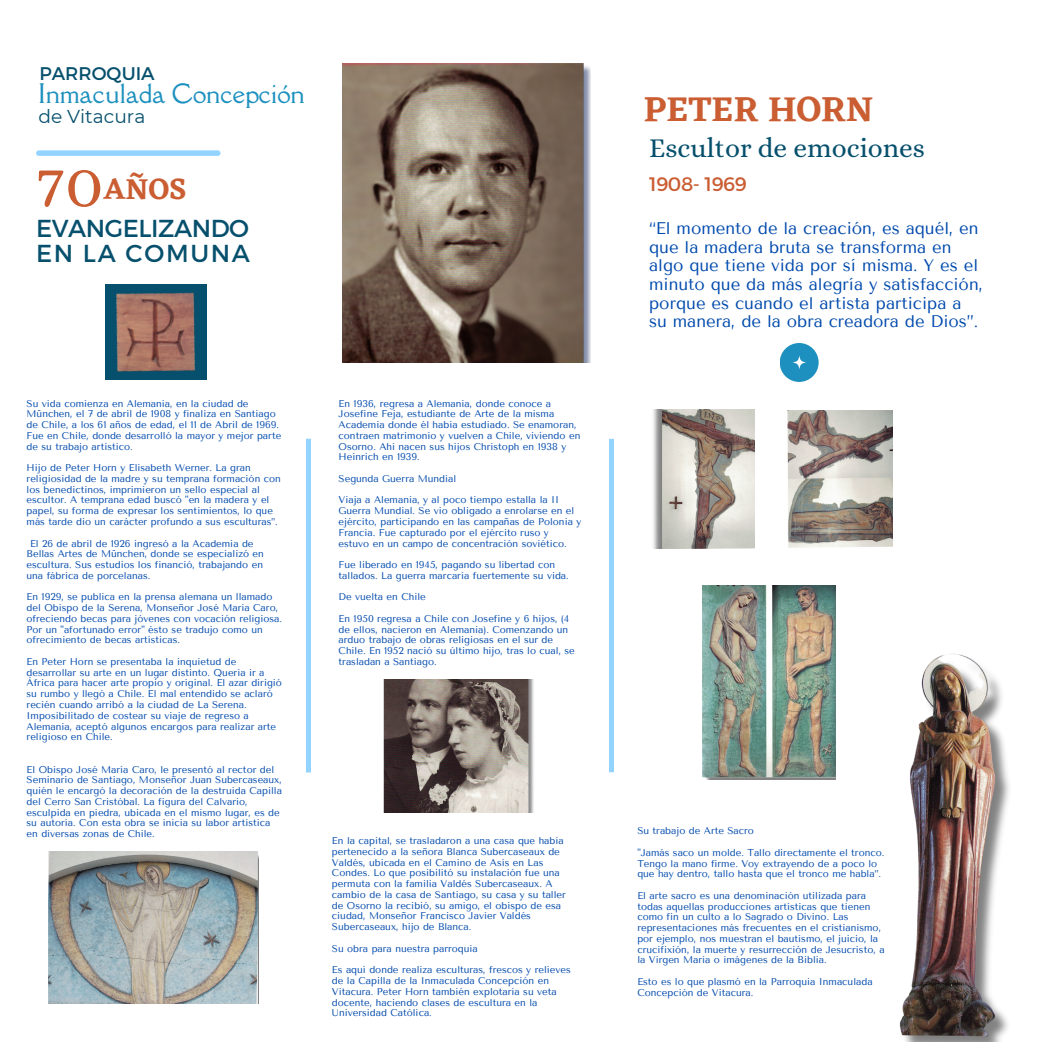
<style>
.page{position:relative;width:1042px;height:1042px;background:#fff}
.page>*{position:absolute;margin:0;border:0;box-sizing:border-box;transform-origin:0 0}
.t1{font:67.13px "Alice";color:#ca5d32}
.t2{font:600 35.84px "Eczar";color:#ca5d32}
.t3{font:600 30.03px "Eczar";color:#ca5d32}
.t4{font:27.37px "Alice";color:#07506d}
.t5{font:24.6px "Della Respira";color:#1d90bf}
.t6{font:24.53px "Montserrat";letter-spacing:-.02em;color:#07506d}
.t7{font:24.53px "Montserrat";letter-spacing:.07em;color:#07506d}
.t8{font:19.5px "Montserrat";letter-spacing:-.02em;color:#ca5d32}
.t9{font:18.62px "Montserrat";color:#07506d}
.t10{font:18.3px "Montserrat";color:#07506d}
.t11{font:16.8px/18.6px "Tenor Sans";color:#004aad}
.t12{font:9.8px/10.8px "Tenor Sans";color:#004aad}
</style>
<div class="page">
<div style="left:39px;top:150px;width:179px;height:6px;background:#92d4ff"></div>
<img style="left:342px;top:63px;width:249px;height:299px">
<div style="left:780px;top:343px;width:39px;height:39px;background:#1d90bf;border-radius:50%"></div>
<svg style="left:792px;top:356px;width:14px;height:13px"></svg>
<img style="left:48px;top:851px;width:211px;height:153px">
<div style="left:306px;top:439px;width:5px;height:333px;background:#92d4ff"></div>
<div style="left:609px;top:439px;width:5px;height:333px;background:#92d4ff"></div>
<img style="left:383px;top:680px;width:151px;height:132px">
<div style="left:105px;top:284px;width:101px;height:96px;background:#07506d"></div>
<img style="left:116px;top:292px;width:79px;height:80px">
<img style="left:702px;top:585px;width:134px;height:195px">
<img style="left:899px;top:653px;width:110px;height:389px">
<img style="left:787px;top:410px;width:106px;height:138px">
<img style="left:653px;top:409px;width:101px;height:139px">
<p class="t10" style="left:39px;top:62px;width:117px">PARROQUIA</p>
<p class="t5" style="left:39px;top:77px;width:268px">Inmaculada Concepción</p>
<p class="t9" style="left:39px;top:105px;width:108px">de Vitacura</p>
<p class="t1" style="left:36px;top:145px;width:69px">70</p>
<p class="t3" style="left:104px;top:171px;width:84px">AÑOS</p>
<p class="t6" style="left:36px;top:212px;width:215px">EVANGELIZANDO</p>
<p class="t7" style="left:36px;top:237px;width:216px">EN LA COMUNA</p>
<p class="t12" style="left:27px;top:398px;width:256px">Su vida comienza en Alemania, en la ciudad de München, el 7 de abril de 1908 y finaliza en Santiago de Chile, a los 61 años de edad, el 11 de Abril de 1969.<br>Fue en Chile, donde desarrolló la mayor y mejor parte de su trabajo artístico.</p>
<p class="t12" style="left:27px;top:462px;width:256px">Hijo de Peter Horn y Elisabeth Werner. La gran religiosidad de la madre y su temprana formación con los benedictinos, imprimieron un sello especial al escultor. A temprana edad buscó "en la madera y el papel, su forma de expresar los sentimientos, lo que más tarde dio un carácter profundo a sus esculturas”.</p>
<p class="t12" style="left:27px;top:538px;width:239px;text-indent:3px">El 26 de abril de 1926 ingresó a la Academia de Bellas Artes de München, donde se especializó en escultura. Sus estudios los financió, trabajando en una fábrica de porcelanas.</p>
<p class="t12" style="left:27px;top:592px;width:257px">En 1929, se publica en la prensa alemana un llamado del Obispo de la Serena, Monseñor José María Caro, ofreciendo becas para jóvenes con vocación religiosa.<br>Por un "afortunado error" ésto se tradujo como un ofrecimiento de becas artísticas.</p>
<p class="t12" style="left:27px;top:656px;width:257px">En Peter Horn se presentaba la inquietud de desarrollar su arte en un lugar distinto. Quería ir a África para hacer arte propio y original. El azar dirigió su rumbo y llegó a Chile. El mal entendido se aclaró recién cuando arribó a la ciudad de La Serena.<br>Imposibilitado de costear su viaje de regreso a Alemania, aceptó algunos encargos para realizar arte religioso en Chile.</p>
<p class="t12" style="left:27px;top:764px;width:257px">El Obispo José María Caro, le presentó al rector del Seminario de Santiago, Monseñor Juan Subercaseaux, quién le encargó la decoración de la destruida Capilla del Cerro San Cristóbal. La figura del Calvario, esculpida en piedra, ubicada en el mismo lugar, es de su autoría. Con esta obra se inicia su labor artística en diversas zonas de Chile.</p>
<p class="t12" style="left:339px;top:398px;width:243px">En 1936, regresa a Alemania, donde conoce a Josefine Feja, estudiante de Arte de la misma Academia donde él había estudiado. Se enamoran, contraen matrimonio y vuelven a Chile, viviendo en Osorno. Ahí nacen sus hijos Christoph en 1938 y Heinrich en 1939.</p>
<p class="t12" style="left:339px;top:473px;width:119px">Segunda Guerra Mundial</p>
<p class="t12" style="left:339px;top:495px;width:244px">Viaja a Alemania, y al poco tiempo estalla la II Guerra Mundial. Se vio obligado a enrolarse en el ejército, participando en las campañas de Polonia y Francia. Fue capturado por el ejército ruso y estuvo en un campo de concentración soviético.</p>
<p class="t12" style="left:339px;top:559px;width:232px">Fue liberado en 1945, pagando su libertad con tallados. La guerra marcaría fuertemente su vida.</p>
<p class="t12" style="left:339px;top:592px;width:89px">De vuelta en Chile</p>
<p class="t12" style="left:339px;top:613px;width:238px">En 1950 regresa a Chile con Josefine y 6 hijos, (4 de ellos, nacieron en Alemania). Comenzando un arduo trabajo de obras religiosas en el sur de Chile. En 1952 nació su último hijo, tras lo cual, se trasladan a Santiago.</p>
<p class="t12" style="left:332px;top:835px;width:235px">En la capital, se trasladaron a una casa que había pertenecido a la señora Blanca Subercaseaux de Valdés, ubicada en el Camino de Asís en Las Condes. Lo que posibilitó su instalación fue una permuta con la familia Valdés Subercaseaux. A cambio de la casa de Santiago, su casa y su taller</p>
<p class="t12" style="left:332px;top:900px;width:231px">de Osorno la recibió, su amigo, el obispo de esa ciudad, Monseñor Francisco Javier Valdés<br>Subercaseaux, hijo de Blanca.</p>
<p class="t12" style="left:332px;top:943px;width:147px">Su obra para nuestra parroquia</p>
<p class="t12" style="left:332px;top:964px;width:240px">Es aquí donde realiza esculturas, frescos y relieves de la Capilla de la Inmaculada Concepción en Vitacura. Peter Horn también explotaría su veta docente, haciendo clases de escultura en la Universidad Católica.</p>
<p class="t2" style="left:644px;top:87px;width:231px">PETER HORN</p>
<p class="t4" style="left:649px;top:132px;width:277px">Escultor de emociones</p>
<p class="t8" style="left:649px;top:171px;width:99px">1908- 1969</p>
<p class="t11" style="left:649px;top:219px;width:335px">“El momento de la creación, es aquél, en que la madera bruta se transforma en algo que tiene vida por sí misma. Y es el minuto que da más alegría y satisfacción, porque es cuando el artista participa a su manera, de la obra creadora de Dios”.</p>
<p class="t12" style="left:637px;top:826px;width:118px">Su trabajo de Arte Sacro</p>
<p class="t12" style="left:637px;top:847px;width:249px">"Jamás saco un molde. Tallo directamente el tronco.<br>Tengo la mano firme. Voy extrayendo de a poco lo que hay dentro, tallo hasta que el tronco me habla”.</p>
<p class="t12" style="left:637px;top:890px;width:249px">El arte sacro es una denominación utilizada para todas aquellas producciones artísticas que tienen como fin un culto a lo Sagrado o Divino. Las representaciones más frecuentes en el cristianismo, por ejemplo, nos muestran el bautismo, el juicio, la crucifixión, la muerte y resurrección de Jesucristo, a la Virgen María o imágenes de la Biblia.</p>
<p class="t12" style="left:637px;top:976px;width:237px">Esto es lo que plasmó en la Parroquia Inmaculada<br>Concepción de Vitacura.</p>
</div>
